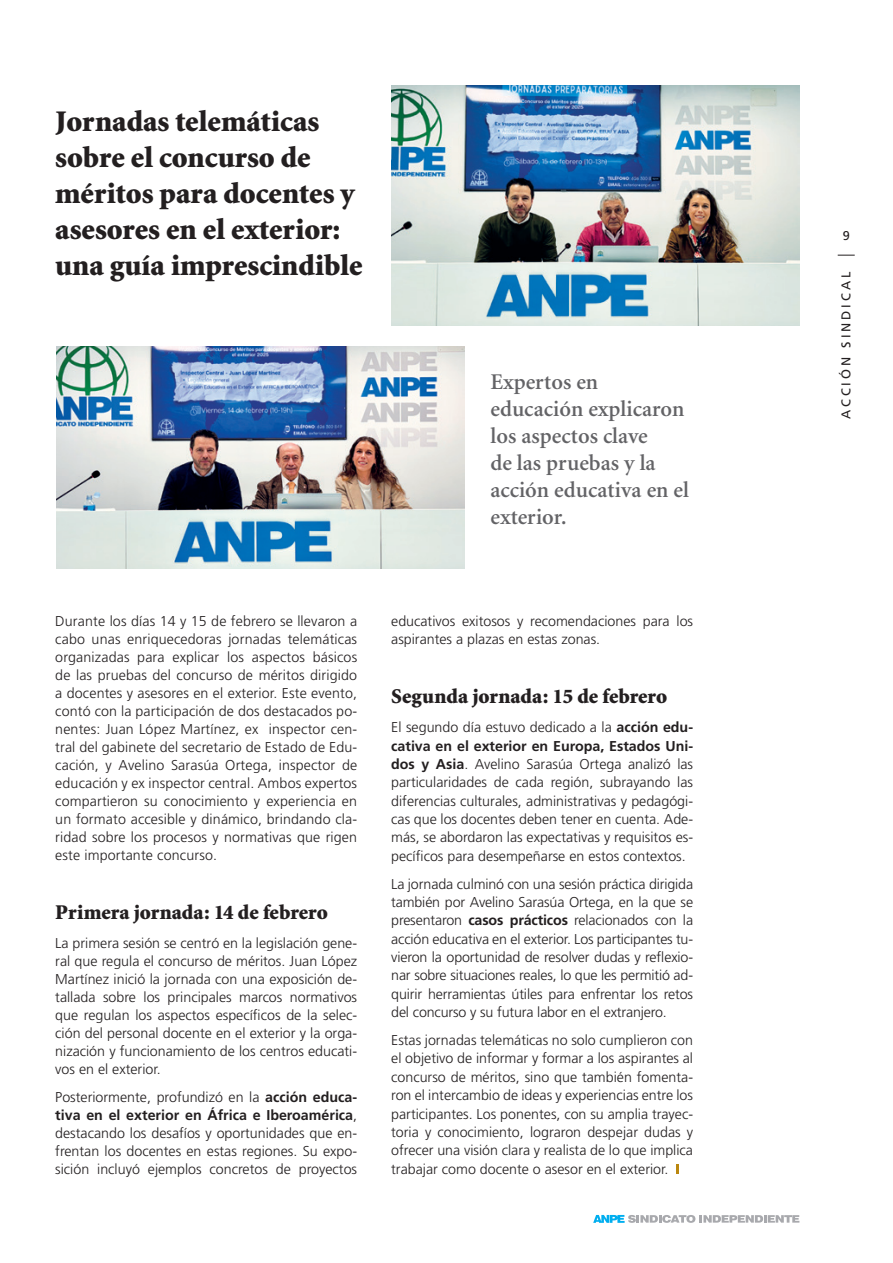
<style>
.page{position:relative;width:893px;height:1263px;background:#fff}
.page>*{position:absolute;margin:0;border:0;box-sizing:border-box;transform-origin:0 0}
.t1{font:900 30px/36px "Minion";color:#231f20}
.t2{font:600 22.5px/27px "Minion";color:#636366}
.t3{font:900 21px "Minion";letter-spacing:-.005em;color:#231f20}
.t4{font:300 14.25px/18px "Frutiger";color:#231f20;text-align:justify}
.t5{font:12.75px "Frutiger";letter-spacing:.23em;color:#231f20}
.s1{font-weight:700}
</style>
<div class="page">
<svg style="left:593px;top:1215px;width:206px;height:8px"></svg>
<svg style="left:838px;top:255px;width:17px;height:1px"></svg>
<img style="left:391px;top:85px;width:408px;height:241px">
<img style="left:57px;top:347px;width:408px;height:222px">
<svg style="left:676px;top:1164px;width:3px;height:10px"></svg>
<h1 class="t1" style="left:55px;top:104px;width:309px">Jornadas telemáticas sobre el concurso de méritos para docentes y asesores en el exterior: una guía imprescindible</h1>
<h2 class="t2" style="left:490px;top:369px;width:200px">Expertos en educación explicaron los aspectos clave<br>de las pruebas y la acción educativa en el exterior.</h2>
<p class="t4" style="left:55px;top:612px;width:303px">Durante los días 14 y 15 de febrero se llevaron a cabo unas enriquecedoras jornadas telemáticas organizadas para explicar los aspectos básicos de las pruebas del concurso de méritos dirigido a docentes y asesores en el exterior. Este evento, contó con la participación de dos destacados po&shy;nentes: Juan López Martínez, ex inspector cen&shy;tral del gabinete del secretario de Estado de Edu&shy;cación, y Avelino Sarasúa Ortega, inspector de educación y ex inspector central. Ambos expertos compartieron su conocimiento y experiencia en un formato accesible y dinámico, brindando cla&shy;ridad sobre los procesos y normativas que rigen este importante concurso.</p>
<h3 class="t3" style="left:55px;top:902px;width:274px">Primera jornada: 14 de febrero</h3>
<p class="t4" style="left:55px;top:934px;width:303px">La primera sesión se centró en la legislación gene&shy;ral que regula el concurso de méritos. Juan López Martínez inició la jornada con una exposición de&shy;tallada sobre los principales marcos normativos que regulan los aspectos específicos de la selec&shy;ción del personal docente en el exterior y la orga&shy;nización y funcionamiento de los centros educati&shy;vos en el exterior.</p>
<p class="t4" style="left:55px;top:1087px;width:303px">Posteriormente, profundizó en la <span class="s1">acción educa&shy;tiva en el exterior en África e Iberoamérica</span>, destacando los desafíos y oportunidades que en&shy;frentan los docentes en estas regiones. Su expo&shy;sición incluyó ejemplos concretos de proyectos</p>
<p class="t4" style="left:391px;top:611px;width:303px">educativos exitosos y recomendaciones para los aspirantes a plazas en estas zonas.</p>
<h3 class="t3" style="left:391px;top:686px;width:278px">Segunda jornada: 15 de febrero</h3>
<p class="t4" style="left:391px;top:718px;width:303px">El segundo día estuvo dedicado a la <span class="s1">acción edu&shy;cativa en el exterior en Europa, Estados Uni&shy;dos y Asia</span>. Avelino Sarasúa Ortega analizó las particularidades de cada región, subrayando las diferencias culturales, administrativas y pedagógi&shy;cas que los docentes deben tener en cuenta. Ade&shy;más, se abordaron las expectativas y requisitos es&shy;pecíficos para desempeñarse en estos contextos.</p>
<p class="t4" style="left:391px;top:874px;width:303px">La jornada culminó con una sesión práctica dirigida también por Avelino Sarasúa Ortega, en la que se presentaron <span class="s1">casos prácticos</span> relacionados con la acción educativa en el exterior. Los participantes tu&shy;vieron la oportunidad de resolver dudas y reflexio&shy;nar sobre situaciones reales, lo que les permitió ad&shy;quirir herramientas útiles para enfrentar los retos del concurso y su futura labor en el extranjero.</p>
<p class="t4" style="left:391px;top:1031px;width:303px">Estas jornadas telemáticas no solo cumplieron con el objetivo de informar y formar a los aspirantes al concurso de méritos, sino que también fomenta&shy;ron el intercambio de ideas y experiencias entre los participantes. Los ponentes, con su amplia trayec&shy;toria y conocimiento, lograron despejar dudas y ofrecer una visión clara y realista de lo que implica trabajar como docente o asesor en el exterior.</p>
<p class="t5" style="left:843px;top:228px;width:9px">9</p>
<p class="t5" style="left:839px;top:419px;width:149px;rotate:-90deg">ACCIÓN SINDICAL</p>
</div>
